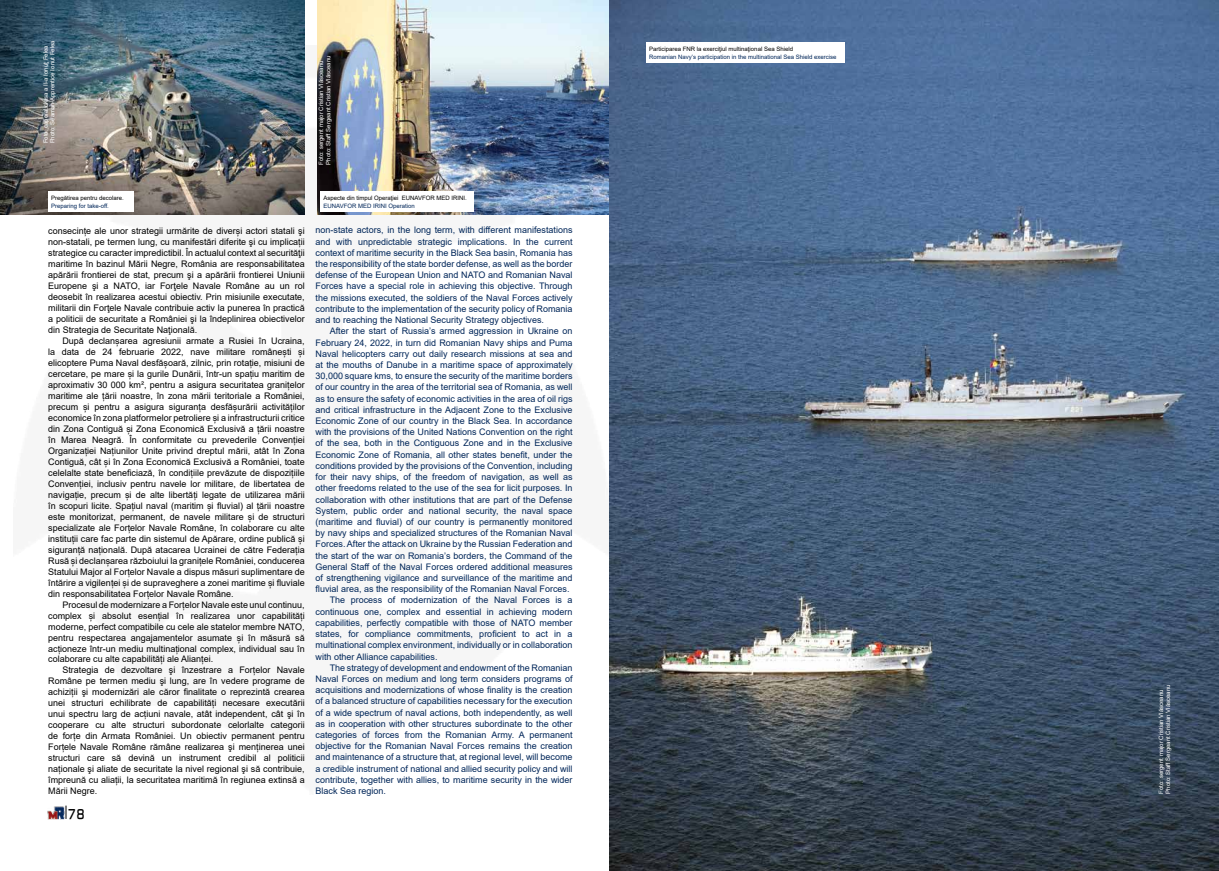
<style>
.page{position:relative;width:1219px;height:871px;background:#fff}
.page>*{position:absolute;margin:0;border:0;box-sizing:border-box;transform-origin:0 0}
.t1{font:700 13px "Eurasia";color:#000}
.t2{font:9px/11px "Arial";color:#000;text-align:justify}
.t3{font:9px/11.2px "Arial";color:#002659;text-align:justify}
.t4{font:6px/7.2px "Arial";color:#fff}
.t5{font:6px "Arial";color:#000}
.t6{font:6px "Arial";color:#002659}
</style>
<div class="page">
<img style="left:48px;top:806px;width:16px;height:13px">
<svg style="left:66px;top:805px;width:1px;height:13px"></svg>
<img style="left:0;top:0;width:304px;height:215px">
<img style="left:317px;top:1px;width:293px;height:214px">
<div style="left:48px;top:191px;width:85px;height:21px;background:#fff"></div>
<div style="left:321px;top:191px;width:153px;height:21px;background:#fff"></div>
<img style="left:610px;top:0;width:609px;height:870px">
<div style="left:646px;top:43px;width:199px;height:20px;background:#fff"></div>
<p class="t4" style="left:42px;top:143px;width:104px;line-height:6.8px;rotate:-90deg">Foto: caporal clasa a II-a Ionuţ Felea<br>Fhoto: Seaman Apprentice Ionut Felea</p>
<p class="t4" style="left:318px;top:164px;width:110px;rotate:-90deg">Foto: sergent major Cristian Vlăsceanu<br>Photo: Staff Sergeant Cristian Vlăsceanu</p>
<p class="t5" style="left:51px;top:194px;width:74px">Pregătirea pentru decolare.</p>
<p class="t6" style="left:51px;top:201px;width:59px">Preparing for take-off.</p>
<p class="t2" style="left:48px;top:225px;width:258px">consecințe ale unor strategii urmărite de diverși actori statali şi non-statali, pe termen lung, cu manifestări diferite şi cu implicații strategice cu caracter impredictibil. În actualul context al securităţii maritime în bazinul Mării Negre, România are responsabilitatea apărării frontierei de stat, precum şi a apărării frontierei Uniunii Europene şi a NATO, iar Forţele Navale Române au un rol deosebit în realizarea acestui obiectiv. Prin misiunile executate, militarii din Forţele Navale contribuie activ la punerea în practică a politicii de securitate a României şi la îndeplinirea obiectivelor din Strategia de Securitate Naţională.</p>
<p class="t2" style="left:48px;top:335px;width:258px;text-indent:14px">După declanșarea agresiunii armate a Rusiei în Ucraina, la data de 24 februarie 2022, nave militare românești și elicoptere Puma Naval desfășoară, zilnic, prin rotație, misiuni de cercetare, pe mare și la gurile Dunării, într-un spațiu maritim de aproximativ 30 000 km², pentru a asigura securitatea granițelor maritime ale țării noastre, în zona mării teritoriale a României, precum și pentru a asigura siguranța desfășurării activităților economice în zona platformelor petroliere și a infrastructurii critice din Zona Contiguă și Zona Economică Exclusivă a țării noastre în Marea Neagră. În conformitate cu prevederile Convenției Organizației Națiunilor Unite privind dreptul mării, atât în Zona Contiguă, cât și în Zona Economică Exclusivă a României, toate celelalte state beneficiază, în condițiile prevăzute de dispozițiile Convenției, inclusiv pentru navele lor militare, de libertatea de navigație, precum și de alte libertăți legate de utilizarea mării în scopuri licite. Spațiul naval (maritim și fluvial) al țării noastre este monitorizat, permanent, de navele militare și de structuri specializate ale Forțelor Navale Române, în colaborare cu alte instituții care fac parte din sistemul de Apărare, ordine publică și siguranță națională. După atacarea Ucrainei de către Federația Rusă și declanșarea războiului la granițele României, conducerea Statului Major al Forțelor Navale a dispus măsuri suplimentare de întărire a vigilenței și de supraveghere a zonei maritime și fluviale din responsabilitatea Forțelor Navale Române.</p>
<p class="t2" style="left:48px;top:598px;width:258px;text-indent:14px">Procesul de modernizare a Forțelor Navale este unul continuu, complex și absolut esențial în realizarea unor capabilități moderne, perfect compatibile cu cele ale statelor membre NATO, pentru respectarea angajamentelor asumate și în măsură să acționeze într-un mediu multinațional complex, individual sau în colaborare cu alte capabilități ale Alianței.</p>
<p class="t2" style="left:48px;top:664px;width:258px;text-indent:14px">Strategia de dezvoltare şi înzestrare a Forțelor Navale Române pe termen mediu şi lung, are în vedere programe de achiziții şi modernizări ale căror finalitate o reprezintă crearea unei structuri echilibrate de capabilități necesare executării unui spectru larg de acțiuni navale, atât independent, cât şi în cooperare cu alte structuri subordonate celorlalte categorii de forțe din Armata României. Un obiectiv permanent pentru Forțele Navale Române rămâne realizarea şi menținerea unei structuri care să devină un instrument credibil al politicii naționale şi aliate de securitate la nivel regional şi să contribuie, împreună cu aliații, la securitatea maritimă în regiunea extinsă a Mării Negre.</p>
<h1 class="t1" style="left:68px;top:804px;width:18px">78</h1>
<p class="t5" style="left:323px;top:194px;width:145px">Aspecte din timpul Operaţiei EUNAVFOR MED IRINI.</p>
<p class="t6" style="left:323px;top:201px;width:93px">EUNAVFOR MED IRINI Operation</p>
<p class="t3" style="left:315px;top:224px;width:259px">non-state actors, in the long term, with different manifestations and with unpredictable strategic implications. In the current context of maritime security in the Black Sea basin, Romania has the responsibility of the state border defense, as well as the border defense of the European Union and NATO and Romanian Naval Forces have a special role in achieving this objective. Through the missions executed, the soldiers of the Naval Forces actively contribute to the implementation of the security policy of Romania and to reaching the National Security Strategy objectives.</p>
<p class="t3" style="left:330px;top:325px;width:244px">After the start of Russia’s armed aggression in Ukraine on</p>
<p class="t3" style="left:315px;top:336px;width:259px">February 24, 2022, in turn did Romanian Navy ships and Puma</p>
<p class="t3" style="left:315px;top:348px;width:259px">Naval helicopters carry out daily research missions at sea and</p>
<p class="t3" style="left:315px;top:359px;width:259px">at the mouths of Danube in a maritime space of approximately</p>
<p class="t3" style="left:315px;top:370px;width:259px">30,000 square kms, to ensure the security of the maritime borders</p>
<p class="t3" style="left:315px;top:381px;width:259px">of our country in the area of the territorial sea of Romania, as well</p>
<p class="t3" style="left:315px;top:392px;width:259px">as to ensure the safety of economic activities in the area of oil rigs</p>
<p class="t3" style="left:315px;top:404px;width:259px">and critical infrastructure in the Adjacent Zone to the Exclusive</p>
<p class="t3" style="left:315px;top:415px;width:259px">Economic Zone of our country in the Black Sea. In accordance</p>
<p class="t3" style="left:315px;top:426px;width:259px">with the provisions of the United Nations Convention on the right</p>
<p class="t3" style="left:315px;top:437px;width:259px">of the sea, both in the Contiguous Zone and in the Exclusive</p>
<p class="t3" style="left:315px;top:448px;width:259px">Economic Zone of Romania, all other states benefit, under the</p>
<p class="t3" style="left:315px;top:460px;width:259px">conditions provided by the provisions of the Convention, including</p>
<p class="t3" style="left:315px;top:471px;width:259px">for their navy ships, of the freedom of navigation, as well as</p>
<p class="t3" style="left:315px;top:482px;width:259px">other freedoms related to the use of the sea for licit purposes. In</p>
<p class="t3" style="left:315px;top:493px;width:259px">collaboration with other institutions that are part of the Defense</p>
<p class="t3" style="left:315px;top:504px;width:259px">System, public order and national security, the naval space</p>
<p class="t3" style="left:315px;top:516px;width:259px">(maritime and fluvial) of our country is permanently monitored</p>
<p class="t3" style="left:315px;top:527px;width:259px">by navy ships and specialized structures of the Romanian Naval</p>
<p class="t3" style="left:315px;top:538px;width:259px">Forces. After the attack on Ukraine by the Russian Federation and</p>
<p class="t3" style="left:315px;top:549px;width:259px">the start of the war on Romania’s borders, the Command of the</p>
<p class="t3" style="left:315px;top:561px;width:259px">General Staff of the Naval Forces ordered additional measures</p>
<p class="t3" style="left:315px;top:572px;width:259px">of strengthening vigilance and surveillance of the maritime and</p>
<p class="t3" style="left:315px;top:583px;width:256px">fluvial area, as the responsibility of the Romanian Naval Forces.</p>
<p class="t3" style="left:330px;top:594px;width:244px">The process of modernization of the Naval Forces is a</p>
<p class="t3" style="left:315px;top:605px;width:259px">continuous one, complex and essential in achieving modern</p>
<p class="t3" style="left:315px;top:617px;width:259px">capabilities, perfectly compatible with those of NATO member</p>
<p class="t3" style="left:315px;top:628px;width:259px">states, for compliance commitments, proficient to act in a</p>
<p class="t3" style="left:315px;top:639px;width:259px">multinational complex environment, individually or in collaboration</p>
<p class="t3" style="left:315px;top:650px;width:124px">with other Alliance capabilities.</p>
<p class="t3" style="left:330px;top:661px;width:244px">The strategy of development and endowment of the Romanian</p>
<p class="t3" style="left:315px;top:673px;width:259px">Naval Forces on medium and long term considers programs of</p>
<p class="t3" style="left:315px;top:684px;width:259px">acquisitions and modernizations of whose finality is the creation</p>
<p class="t3" style="left:315px;top:695px;width:259px">of a balanced structure of capabilities necessary for the execution</p>
<p class="t3" style="left:315px;top:706px;width:259px">of a wide spectrum of naval actions, both independently, as well</p>
<p class="t3" style="left:315px;top:717px;width:259px">as in cooperation with other structures subordinate to the other</p>
<p class="t3" style="left:315px;top:729px;width:259px">categories of forces from the Romanian Army. A permanent</p>
<p class="t3" style="left:315px;top:740px;width:259px">objective for the Romanian Naval Forces remains the creation</p>
<p class="t3" style="left:315px;top:751px;width:259px">and maintenance of a structure that, at regional level, will become</p>
<p class="t3" style="left:315px;top:762px;width:259px">a credible instrument of national and allied security policy and will</p>
<p class="t3" style="left:315px;top:773px;width:259px">contribute, together with allies, to maritime security in the wider</p>
<p class="t3" style="left:315px;top:785px;width:72px">Black Sea region.</p>
<p class="t5" style="left:649px;top:45px;width:145px">Participarea FNR la exerciţiul multinaţional Sea Shield</p>
<p class="t6" style="left:649px;top:52px;width:189px">Romanian Navy’s participation in the multinational Sea Shield exercise</p>
<p class="t4" style="left:1157px;top:793px;width:110px;rotate:-90deg">Foto: sergent major Cristian Vlăsceanu<br>Photo: Staff Sergeant Cristian Vlăsceanu</p>
</div>
